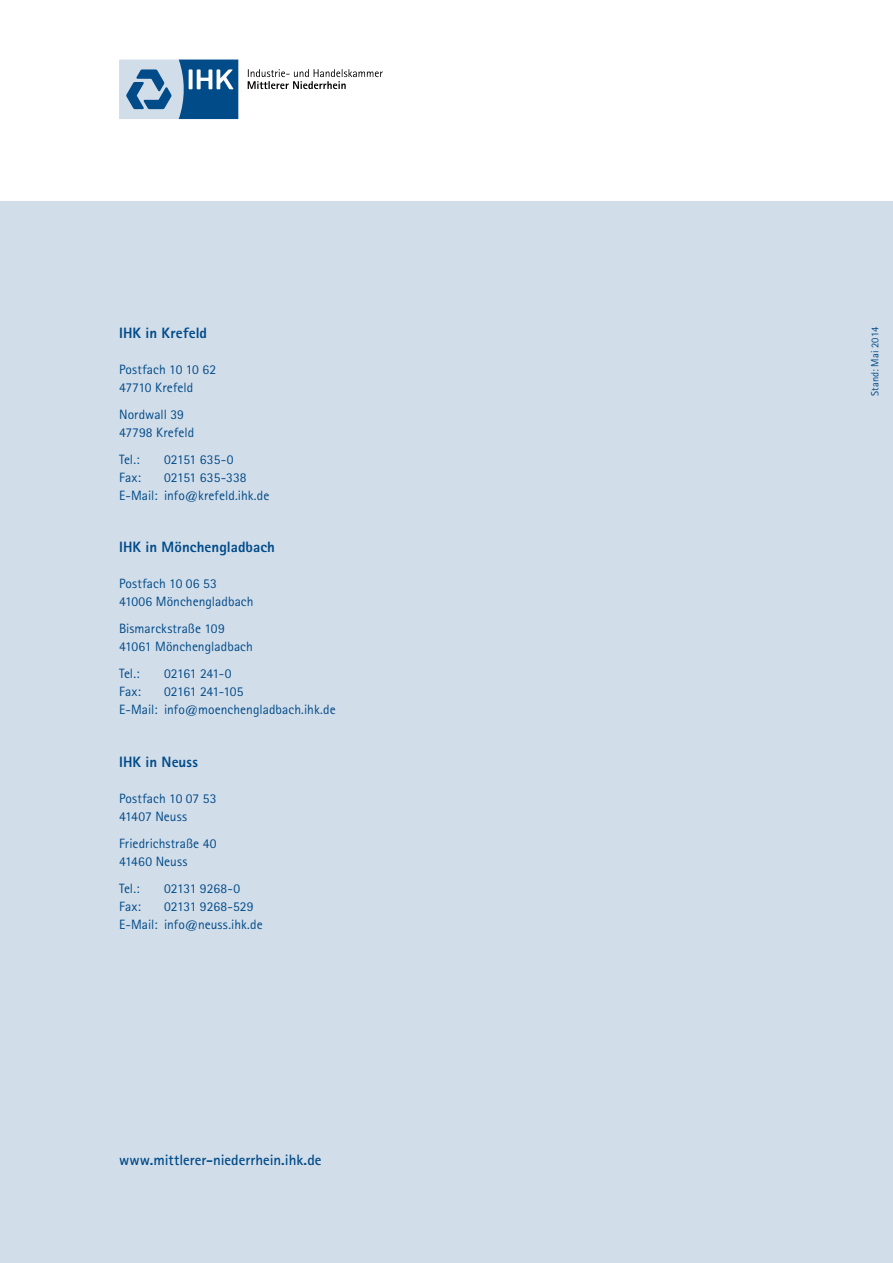
<style>
.page{position:relative;width:893px;height:1263px;background:#fff}
.page>*{position:absolute;margin:0;border:0;box-sizing:border-box;transform-origin:0 0}
.t1{font:800 15px "Rotis Sans Serif Pro";letter-spacing:.005em;color:#004b88}
.t2{font:700 15px "Rotis Sans Serif Pro";letter-spacing:-.005em;color:#004b88}
.t3{font:13.5px/18px "Rotis Sans Serif Pro";letter-spacing:.005em;color:#004b88}
.t4{font:13.5px "Rotis Sans Serif Pro";letter-spacing:-.02em;color:#004b88}
.t5{font:13.5px "Rotis Sans Serif Pro";letter-spacing:-.03em;color:#004b88}
.t6{font:10.5px "Rotis Sans Serif Pro";letter-spacing:.005em;color:#004b88}
</style>
<div class="page">
<div style="left:0;top:201px;width:893px;height:1062px;background:#d2ddea"></div>
<svg style="left:119px;top:60px;width:119px;height:59px;background:#6491b7"></svg>
<svg style="left:248px;top:69px;width:135px;height:20px"></svg>
<p class="t1" style="left:119px;top:323px;width:90px">IHK in Krefeld</p>
<p class="t3" style="left:119px;top:360px;width:99px">Postfach 10 10 62<br>47710 Krefeld</p>
<p class="t3" style="left:119px;top:405px;width:77px">Nordwall 39<br>47798 Krefeld</p>
<p class="t3" style="left:119px;top:450px;width:22px">Tel.:</p>
<p class="t4" style="left:164px;top:451px;width:71px">02151 635-0</p>
<p class="t3" style="left:119px;top:468px;width:24px">Fax:</p>
<p class="t3" style="left:119px;top:468px;width:152px;text-indent:45px">02151 635-338<br>E-Mail: info@krefeld.ihk.de</p>
<p class="t1" style="left:119px;top:538px;width:158px">IHK in Mönchengladbach</p>
<p class="t3" style="left:119px;top:575px;width:136px">Postfach 10 06 53<br>41006 Mönchengladbach</p>
<p class="t3" style="left:119px;top:620px;width:135px">Bismarckstraße 109<br>41061 Mönchengladbach</p>
<p class="t3" style="left:119px;top:665px;width:22px">Tel.:</p>
<p class="t5" style="left:164px;top:666px;width:69px">02161 241-0</p>
<p class="t3" style="left:119px;top:683px;width:24px">Fax:</p>
<p class="t3" style="left:119px;top:683px;width:218px;text-indent:45px">02161 241-105<br>E-Mail: info@moenchengladbach.ihk.de</p>
<p class="t1" style="left:119px;top:752px;width:80px">IHK in Neuss</p>
<p class="t3" style="left:119px;top:789px;width:99px">Postfach 10 07 53<br>41407 Neuss</p>
<p class="t3" style="left:119px;top:834px;width:99px">Friedrichstraße 40<br>41460 Neuss</p>
<p class="t3" style="left:119px;top:879px;width:22px">Tel.:</p>
<p class="t3" style="left:164px;top:879px;width:78px">02131 9268-0</p>
<p class="t3" style="left:119px;top:897px;width:24px">Fax:</p>
<p class="t3" style="left:119px;top:897px;width:145px;text-indent:45px">02131 9268-529<br>E-Mail: info@neuss.ihk.de</p>
<p class="t2" style="left:119px;top:1150px;width:204px">www.mittlerer-niederrhein.ihk.de</p>
<p class="t6" style="left:869px;top:396px;width:70px;rotate:-90deg">Stand: Mai 2014</p>
</div>
